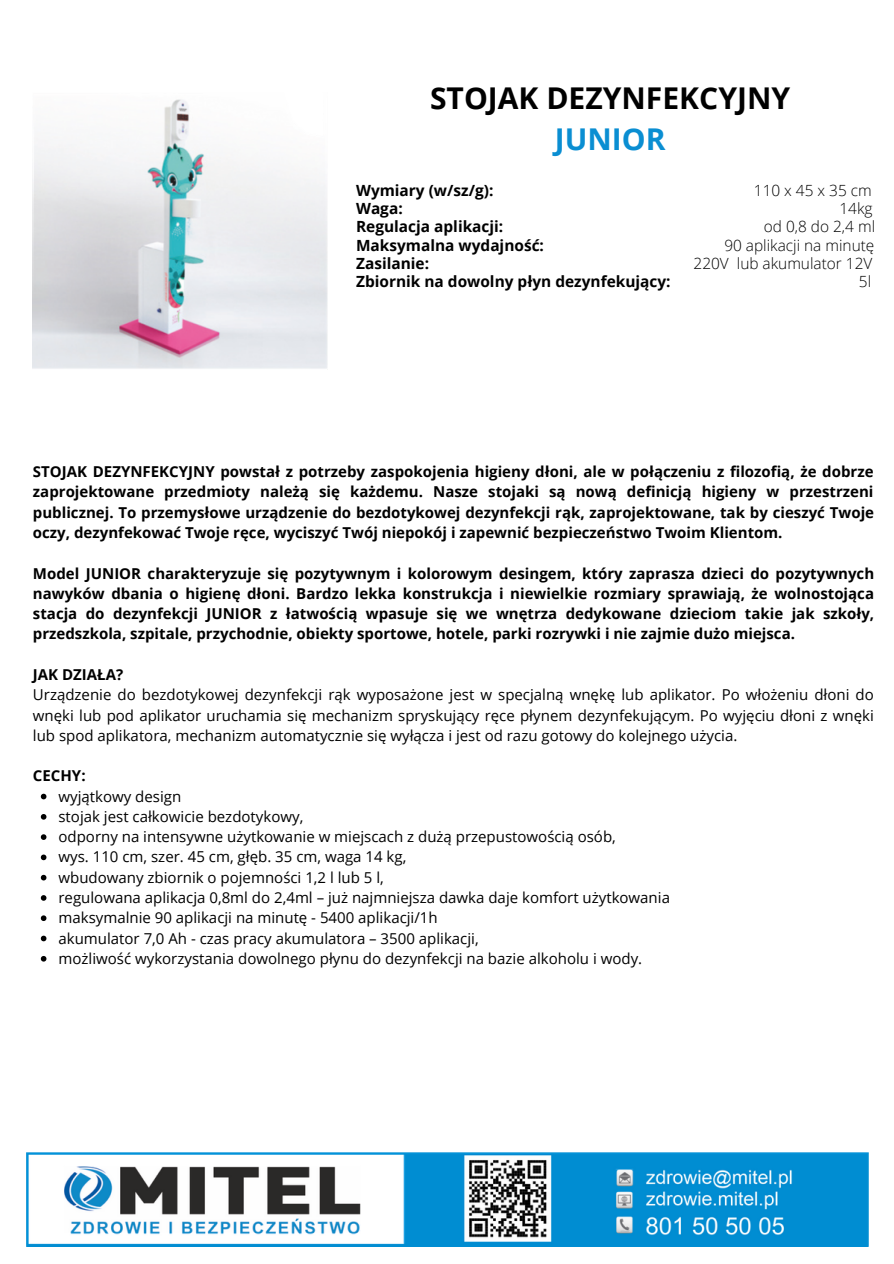
<style>
.page{position:relative;width:894px;height:1264px;background:#fff}
.page>*{position:absolute;margin:0;border:0;box-sizing:border-box;transform-origin:0 0}
.t1{font:700 30px "Open Sans";color:#000}
.t2{font:700 30px "Open Sans";color:#0a8ed2}
.t3{font:700 15.45px "Open Sans";color:#000}
.t4{font:300 15.45px "Open Sans";color:#000}
.t5{font:700 15px/20.2px "Open Sans";color:#000;text-align:justify}
.t6{font:15px/20.2px "Open Sans";color:#000;text-align:justify}
</style>
<div class="page">
<svg style="left:41px;top:793px;width:5px;height:6px"></svg>
<svg style="left:41px;top:814px;width:5px;height:5px"></svg>
<svg style="left:41px;top:834px;width:5px;height:6px"></svg>
<svg style="left:41px;top:854px;width:5px;height:6px"></svg>
<svg style="left:41px;top:874px;width:5px;height:6px"></svg>
<svg style="left:41px;top:895px;width:5px;height:5px"></svg>
<svg style="left:41px;top:915px;width:5px;height:6px"></svg>
<svg style="left:41px;top:935px;width:5px;height:6px"></svg>
<svg style="left:41px;top:956px;width:5px;height:5px"></svg>
<img style="left:26px;top:1152px;width:842px;height:94px">
<img style="left:33px;top:99px;width:294px;height:270px">
<p class="t1" style="left:430px;top:77px;width:361px">STOJAK DEZYNFEKCYJNY</p>
<p class="t2" style="left:554px;top:118px;width:112px">JUNIOR</p>
<p class="t3" style="left:356px;top:179px;width:139px">Wymiary (w/sz/g):</p>
<p class="t4" style="left:753px;top:179px;width:119px">110 x 45 x 35 cm</p>
<p class="t3" style="left:356px;top:197px;width:48px">Waga:</p>
<p class="t4" style="left:839px;top:197px;width:35px">14kg</p>
<p class="t3" style="left:356px;top:216px;width:149px">Regulacja aplikacji:</p>
<p class="t4" style="left:763px;top:216px;width:113px">od 0,8 do 2,4 ml</p>
<p class="t3" style="left:356px;top:234px;width:189px">Maksymalna wydajność:</p>
<p class="t4" style="left:724px;top:234px;width:151px">90 aplikacji na minutę</p>
<p class="t3" style="left:356px;top:252px;width:74px">Zasilanie:</p>
<p class="t4" style="left:693px;top:252px;width:180px">220V lub akumulator 12V</p>
<p class="t3" style="left:356px;top:271px;width:316px">Zbiornik na dowolny płyn dezynfekujący:</p>
<p class="t4" style="left:858px;top:271px;width:14px">5l</p>
<p class="t5" style="left:33px;top:461px;width:842px">STOJAK DEZYNFEKCYJNY powstał z potrzeby zaspokojenia higieny dłoni, ale w połączeniu z filozofią, że dobrze zaprojektowane przedmioty należą się każdemu. Nasze stojaki są nową definicją higieny w przestrzeni publicznej. To przemysłowe urządzenie do bezdotykowej dezynfekcji rąk, zaprojektowane, tak by cieszyć Twoje oczy, dezynfekować Twoje ręce, wyciszyć Twój niepokój i zapewnić bezpieczeństwo Twoim Klientom.</p>
<p class="t5" style="left:33px;top:562px;width:842px">Model JUNIOR charakteryzuje się pozytywnym i kolorowym desingem, który zaprasza dzieci do pozytywnych nawyków dbania o higienę dłoni. Bardzo lekka konstrukcja i niewielkie rozmiary sprawiają, że wolnostojąca stacja do dezynfekcji JUNIOR z łatwością wpasuje się we wnętrza dedykowane dzieciom takie jak szkoły, przedszkola, szpitale, przychodnie, obiekty sportowe, hotele, parki rozrywki i nie zajmie dużo miejsca.</p>
<p class="t5" style="left:33px;top:664px;width:92px">JAK DZIAŁA?</p>
<p class="t6" style="left:33px;top:684px;width:842px">Urządzenie do bezdotykowej dezynfekcji rąk wyposażone jest w specjalną wnękę lub aplikator. Po włożeniu dłoni do wnęki lub pod aplikator uruchamia się mechanizm spryskujący ręce płynem dezynfekującym. Po wyjęciu dłoni z wnęki lub spod aplikatora, mechanizm automatycznie się wyłącza i jest od razu gotowy do kolejnego użycia.</p>
<p class="t5" style="left:33px;top:765px;width:54px">CECHY:</p>
<p class="t6" style="left:58px;top:785px;width:124px">wyjątkowy design</p>
<p class="t6" style="left:58px;top:806px;width:246px">stojak jest całkowicie bezdotykowy,</p>
<p class="t6" style="left:58px;top:826px;width:558px">odporny na intensywne użytkowanie w miejscach z dużą przepustowością osób,</p>
<p class="t6" style="left:58px;top:846px;width:349px">wys. 110 cm, szer. 45 cm, głęb. 35 cm, waga 14 kg,</p>
<p class="t6" style="left:58px;top:866px;width:327px">wbudowany zbiornik o pojemności 1,2 l lub 5 l,</p>
<p class="t6" style="left:58px;top:887px;width:613px">regulowana aplikacja 0,8ml do 2,4ml – już najmniejsza dawka daje komfort użytkowania</p>
<p class="t6" style="left:58px;top:907px;width:380px">maksymalnie 90 aplikacji na minutę - 5400 aplikacji/1h</p>
<p class="t6" style="left:58px;top:927px;width:421px">akumulator 7,0 Ah - czas pracy akumulatora – 3500 aplikacji,</p>
<p class="t6" style="left:58px;top:947px;width:585px">możliwość wykorzystania dowolnego płynu do dezynfekcji na bazie alkoholu i wody.</p>
</div>
